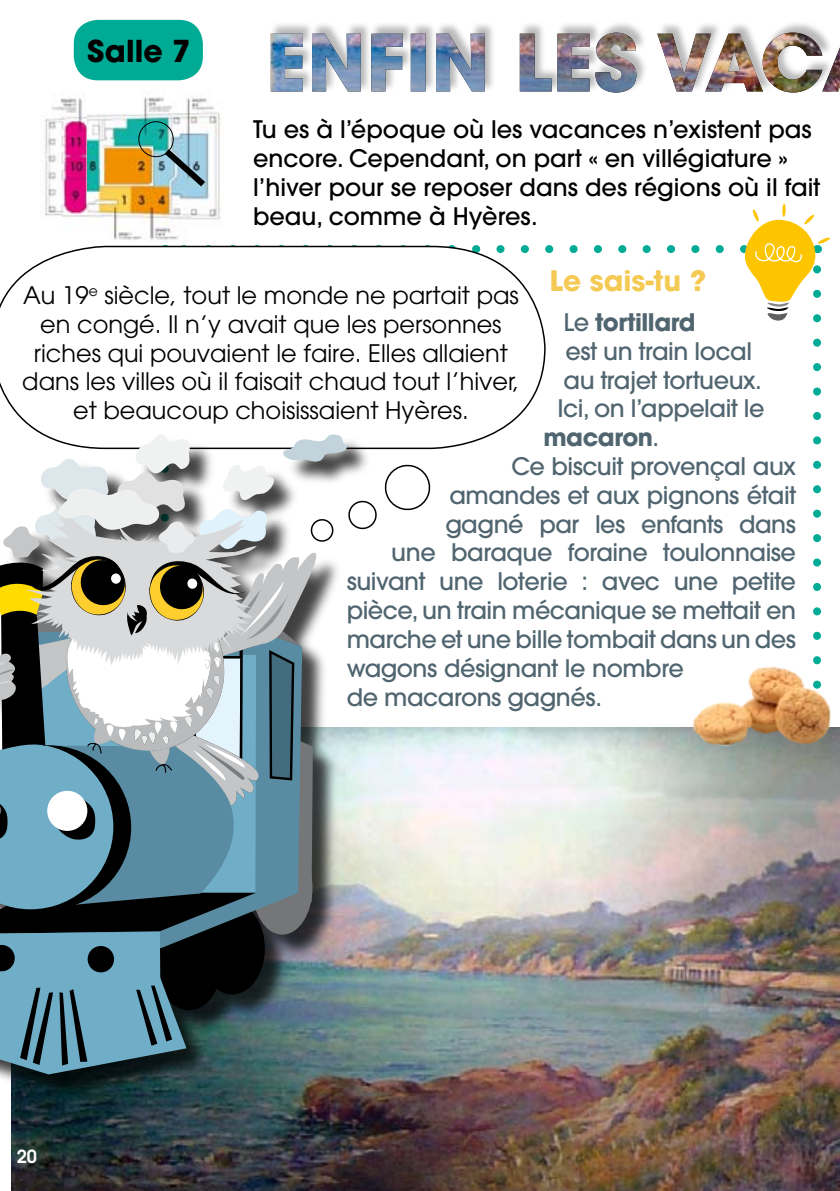
<style>
.page{position:relative;width:840px;height:1191px;background:#fff}
.page>*{position:absolute;margin:0;border:0;box-sizing:border-box;transform-origin:0 0}
.t1{font:700 30px "ITC Avant Garde Std";color:#000}
.t2{font:700 28px "ITC Avant Garde Std";color:#f5ca54}
.t3{font:500 24px "ITC Avant Garde Std";letter-spacing:-.02em;color:#50656f}
.t4{font:24px/28.8px "ITC Avant Garde Std";color:#000;text-align:center}
.t5{font:500 24px/28.8px "ITC Avant Garde Std";color:#000}
.t6{font:700 24px "ITC Avant Garde Std";letter-spacing:-.02em;color:#50656f}
.t7{font:600 18px "ITC Avant Garde Std";color:#fff}
.s1{font-weight:500}
</style>
<div class="page">
<img style="left:44px;top:97px;width:177px;height:112px">
<div style="left:138px;top:121px;width:36px;height:36px;border:1px solid #000;border-radius:50%"></div>
<svg style="left:158px;top:143px;width:53px;height:50px;background:#8db0bb"></svg>
<div style="left:74px;top:20px;width:129px;height:60px;background:#00ab95;border-radius:24px"></div>
<div style="left:269px;top:20px;width:570px;height:74px;background:#000;opacity:.28"></div>
<img style="left:271px;top:33px;width:568px;height:60px">
<img style="left:11px;top:757px;width:828px;height:434px">
<img style="left:829px;top:706px;width:10px;height:51px">
<div style="left:0;top:436px;width:372px;height:664px;background:#000;opacity:.75"></div>
<img style="left:0;top:209px;width:829px;height:865px">
<p class="t1" style="left:87px;top:31px;width:105px">Salle 7</p>
<p class="t5" style="left:253px;top:115px;width:568px">Tu es à l’époque où les vacances n’existent pas encore. Cependant, on part « en villégiature » l’hiver pour se reposer dans des régions où il fait beau, comme à Hyères.</p>
<p class="t2" style="left:549px;top:262px;width:158px">Le sais-tu ?</p>
<p class="t6" style="left:563px;top:306px;width:133px"><span class="s1">Le</span> tortillard</p>
<p class="t3" style="left:565px;top:336px;width:188px">est un train local</p>
<p class="t3" style="left:563px;top:364px;width:200px">au trajet tortueux.</p>
<p class="t3" style="left:557px;top:393px;width:208px">Ici, on l’appelait le</p>
<p class="t6" style="left:543px;top:421px;width:117px">macaron<span class="s1">.</span></p>
<p class="t3" style="left:511px;top:451px;width:286px">Ce biscuit provençal aux</p>
<p class="t3" style="left:449px;top:480px;width:348px">amandes et aux pignons était</p>
<p class="t3" style="left:445px;top:508px;width:352px">gagné par les enfants dans</p>
<p class="t3" style="left:391px;top:537px;width:406px">une baraque foraine toulonnaise</p>
<p class="t3" style="left:346px;top:566px;width:450px">suivant une loterie : avec une petite</p>
<p class="t3" style="left:346px;top:595px;width:450px">pièce, un train mécanique se mettait en</p>
<p class="t3" style="left:346px;top:624px;width:450px">marche et une bille tombait dans un des</p>
<p class="t3" style="left:346px;top:652px;width:338px">wagons désignant le nombre</p>
<p class="t3" style="left:346px;top:681px;width:257px">de macarons gagnés.</p>
<p class="t4" style="left:22px;top:280px;width:498px">Au 19<sup>e</sup> siècle, tout le monde ne partait pas en congé. Il n’y avait que les personnes riches qui pouvaient le faire. Elles allaient dans les villes où il faisait chaud tout l’hiver, et beaucoup choisissaient Hyères.</p>
<p class="t7" style="left:17px;top:1144px;width:22px">20</p>
</div>
